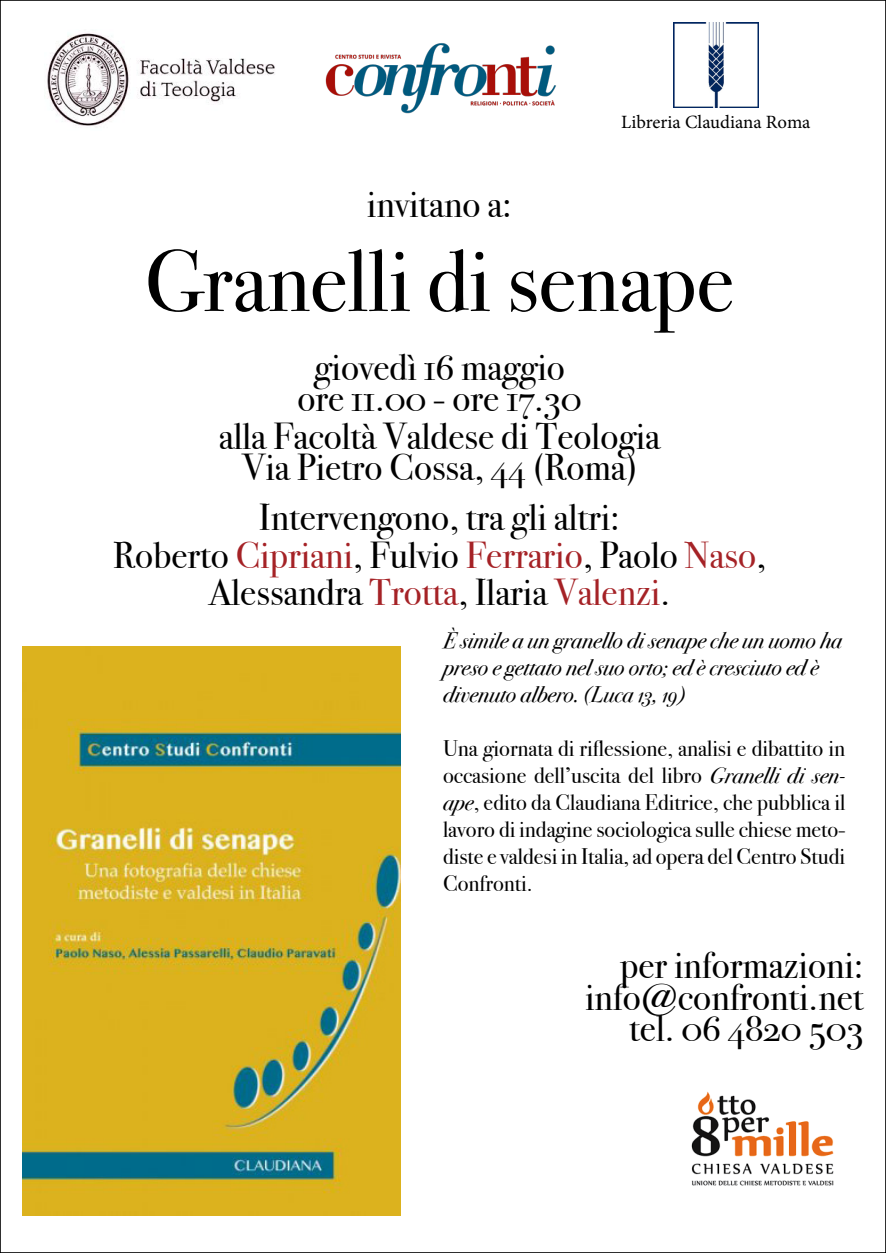
<style>
.page{position:relative;width:886px;height:1253px;background:#fff}
.page>*{position:absolute;margin:0;border:0;box-sizing:border-box;transform-origin:0 0}
.t1{font:87.5px "Bodoni Svty Two OSITCTT";color:#000}
.t2{font:37.5px/31.2px "Bodoni Svty Two OSITCTT";color:#000;text-align:center}
.t3{font:22.5px/27px "Bodoni Svty Two OSITCTT";color:#000;text-align:justify}
.t4{font:italic 22.5px/27px "Bodoni Svty Two OSITCTT";color:#000}
.t5{font:18.75px "Minion Pro";color:#000}
.s1{color:#a52226}
.s2{font-style:italic}
</style>
<div class="page">
<img style="left:325px;top:43px;width:231px;height:71px">
<img style="left:47px;top:33px;width:228px;height:93px">
<img style="left:673px;top:22px;width:85px;height:85px">
<img style="left:22px;top:647px;width:379px;height:568px">
<img style="left:691px;top:1091px;width:143px;height:95px">
<p class="t5" style="left:621px;top:109px;width:191px">Libreria Claudiana Roma</p>
<p class="t2" style="left:367px;top:189px;width:147px">invitano a:</p>
<h1 class="t1" style="left:145px;top:229px;width:591px">Granelli di senape</h1>
<p class="t2" style="left:297px;top:351px;width:286px">giovedì 16 maggio ore 11.00 - ore 17.30</p>
<p class="t2" style="left:219px;top:421px;width:443px">alla Facoltà Valdese di Teologia<br>Via Pietro Cossa, 44 (Roma)</p>
<p class="t2" style="left:113px;top:499px;width:654px;line-height:37.5px">Intervengono, tra gli altri:<br>Roberto <span class="s1">Cipriani</span>, Fulvio <span class="s1">Ferrario</span>, Paolo <span class="s1">Naso</span>,<br>Alessandra <span class="s1">Trotta</span>, Ilaria <span class="s1">Valenzi</span>.</p>
<p class="t4" style="left:443px;top:627px;width:401px">È simile a un granello di senape che un uomo ha preso e gettato nel suo orto; ed è cresciuto ed è divenuto albero. (Luca 13, 19)</p>
<p class="t3" style="left:443px;top:735px;width:404px">Una giornata di riflessione, analisi e dibattito in occasione dell’uscita del libro <span class="s2">Granelli di sen&shy;ape</span>, edito da Claudiana Editrice, che pubblica il lavoro di indagine sociologica sulle chiese meto&shy;diste e valdesi in Italia, ad opera del Centro Studi Confronti.</p>
<p class="t2" style="left:585px;top:950px;width:280px;text-align:right">per informazioni: info@confronti.net tel. 06 4820 503</p>
</div>
